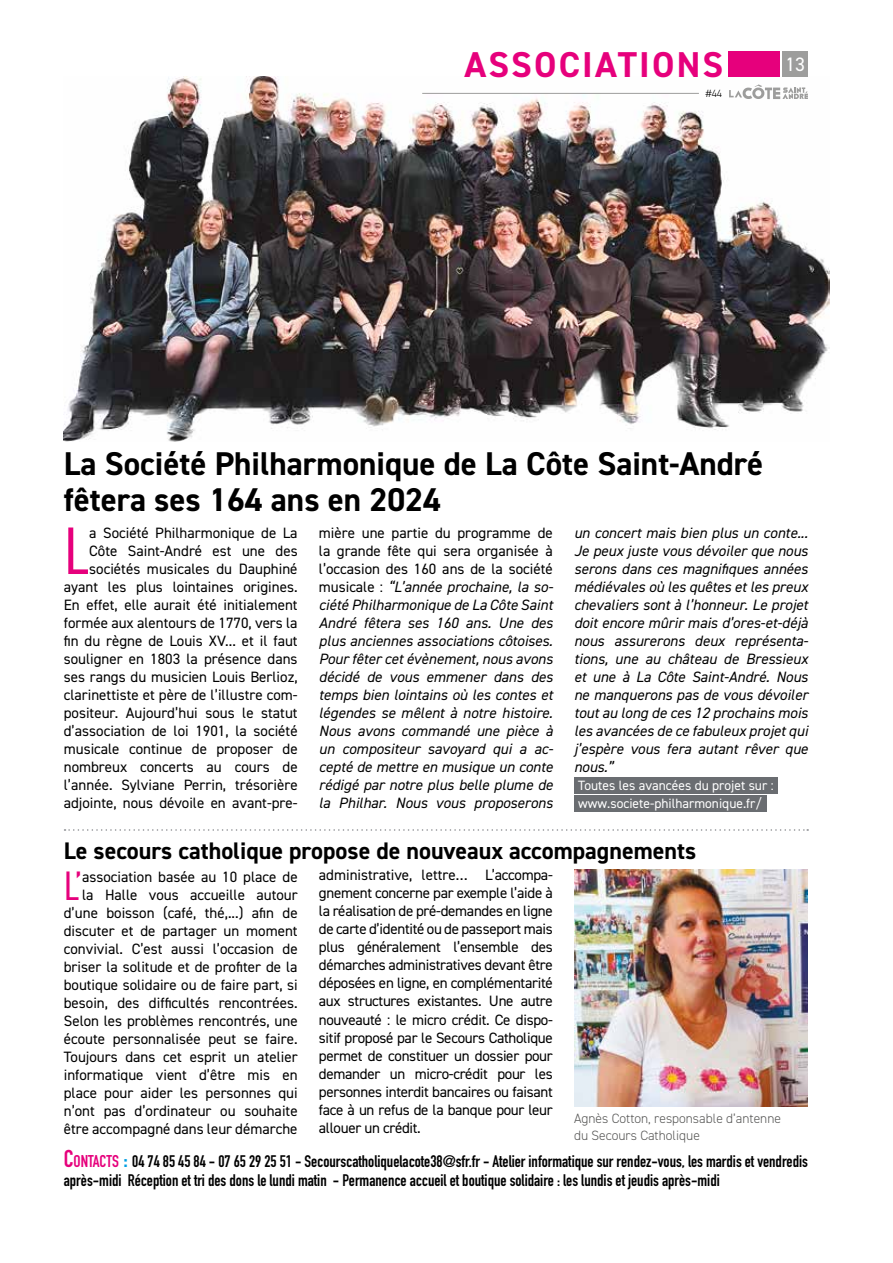
<style>
.page{position:relative;width:893px;height:1263px;background:#fff}
.page>*{position:absolute;margin:0;border:0;box-sizing:border-box;transform-origin:0 0}
.t1{font:300 66.45px "DIN Condensed";color:#e6007c}
.t2{font:300 40.65px "DIN Condensed";color:#e6007c}
.t3{font:700 36px "DIN2014";letter-spacing:.06em;color:#e6007c}
.t4{font:700 33px/36px "DIN2014";color:#000}
.t5{font:700 24px "DIN2014";color:#000}
.t6{font:19.5px "DIN2014";color:#fff}
.t7{font:700 16.5px/19.8px "DIN Condensed";color:#000}
.t8{font:15px/18px "DIN2014";color:#000;text-align:right}
.t9{font:italic 15px/18px "DIN2014";color:#000;text-align:justify}
.t10{font:13.5px/17.7px "DIN2014";color:#fff}
.t11{font:300 13.5px/16.2px "DIN2014";color:#575756}
.t12{font:300 10.5px "DIN2014";color:#000}
.s1{font-style:normal}
.s2{font-size:24px;color:#e6007c}
.s3{font-size:16.8px;color:#e6007c}
.s4{font-size:24px;color:#009fe3}
</style>
<div class="page">
<img style="left:64px;top:77px;width:765px;height:365px">
<svg style="left:729px;top:84px;width:79px;height:15px"></svg>
<hr style="left:422px;top:93px;width:277px;height:1px;background:#9d9d9c">
<div style="left:782px;top:51px;width:26px;height:26px;background:#9d9d9c"></div>
<div style="left:729px;top:51px;width:51px;height:26px;background:#e6007c"></div>
<div style="left:574px;top:777px;width:204px;height:17px;background:#6a6d71"></div>
<div style="left:574px;top:795px;width:192px;height:17px;background:#6a6d71"></div>
<svg style="left:65px;top:829px;width:743px;height:2px"></svg>
<img style="left:574px;top:870px;width:234px;height:236px">
<h3 class="t3" style="left:464px;top:40px;width:260px">ASSOCIATIONS</h3>
<p class="t12" style="left:706px;top:87px;width:18px">#44</p>
<h3 class="t6" style="left:785px;top:52px;width:21px">13</h3>
<h3 class="t4" style="left:64px;top:445px;width:701px">La Société Philharmonique de La Côte Saint-André fêtera ses 164 ans en 2024</h3>
<p class="t9" style="left:319px;top:523px;width:236px"><span class="s1">mière une partie du programme de la grande fête qui sera organisée à l’occasion des 160 ans de la société musicale :</span> “L’année prochaine, la so&shy;ciété Philharmonique de La Côte Saint André fêtera ses 160 ans. Une des plus anciennes associations côtoises.<br>Pour fêter cet évènement, nous avons décidé de vous emmener dans des temps bien lointains où les contes et légendes se mêlent à notre histoire.<br>Nous avons commandé une pièce à un compositeur savoyard qui a ac&shy;cepté de mettre en musique un conte rédigé par notre plus belle plume de la Philhar. Nous vous proposerons</p>
<p class="t9" style="left:574px;top:523px;width:236px">un concert mais bien plus un conte...<br>Je peux juste vous dévoiler que nous serons dans ces magnifiques années médiévales où les quêtes et les preux chevaliers sont à l’honneur. Le projet doit encore mûrir mais d’ores-et-déjà nous assurerons deux représenta&shy;tions, une au château de Bressieux et une à La Côte Saint-André. Nous ne manquerons pas de vous dévoiler tout au long de ces 12 prochains mois les avancées de ce fabuleux projet qui j’espère vous fera autant rêver que nous.”</p>
<p class="t8" style="left:64px;top:523px;width:235px">a Société Philharmonique de La Côte Saint-André est une des sociétés musicales du Dauphiné ayant les plus lointaines origines.<br>En effet, elle aurait été initialement formée aux alentours de 1770, vers la fin du règne de Louis XV... et il faut souligner en 1803 la présence dans ses rangs du musicien Louis Berlioz, clarinettiste et père de l’illustre com&shy;positeur. Aujourd’hui sous le statut d’association de loi 1901, la société musicale continue de proposer de nombreux concerts au cours de l’année. Sylviane Perrin, trésorière adjointe, nous dévoile en avant-pre-</p>
<h1 class="t1" style="left:64px;top:514px;width:27px">L</h1>
<p class="t10" style="left:578px;top:776px;width:197px">Toutes les avancées du projet sur : www.societe-philharmonique.fr/</p>
<h3 class="t5" style="left:64px;top:834px;width:634px">Le secours catholique propose de nouveaux accompagnements</h3>
<h2 class="t2" style="left:64px;top:863px;width:20px">L’</h2>
<p class="t8" style="left:64px;top:868px;width:235px">association basée au 10 place de<br>la Halle vous accueille autour d’une boisson (café, thé,...) afin de discuter et de partager un moment convivial. C’est aussi l’occasion de briser la solitude et de profiter de la boutique solidaire ou de faire part, si besoin, des difficultés rencontrées.<br>Selon les problèmes rencontrés, une écoute personnalisée peut se faire.<br>Toujours dans cet esprit un atelier informatique vient d’être mis en place pour aider les personnes qui n’ont pas d’ordinateur ou souhaite être accompagné dans leur démarche</p>
<p class="t8" style="left:319px;top:866px;width:235px;text-align:justify">administrative, lettre… L’accompa&shy;gnement concerne par exemple l’aide à la réalisation de pré-demandes en ligne de carte d’identité ou de passeport mais plus généralement l’ensemble des démarches administratives devant être déposées en ligne, en complémentarité aux structures existantes. Une autre nouveauté : le micro crédit. Ce dispo&shy;sitif proposé par le Secours Catholique permet de constituer un dossier pour demander un micro-crédit pour les personnes interdit bancaires ou faisant face à un refus de la banque pour leur allouer un crédit.</p>
<p class="t7" style="left:64px;top:1151px;width:746px"><span class="s2">C</span><span class="s3">ONTACTS</span> <span class="s4">:</span> 04 74 85 45 84 - 07 65 29 25 51 - Secourscatholiquelacote38@sfr.fr - Atelier informatique sur rendez-vous, les mardis et vendredis après-midi Réception et tri des dons le lundi matin - Permanence accueil et boutique solidaire : les lundis et jeudis après-midi</p>
<p class="t11" style="left:574px;top:1111px;width:208px">Agnès Cotton, responsable d’antenne du Secours Catholique</p>
</div>
